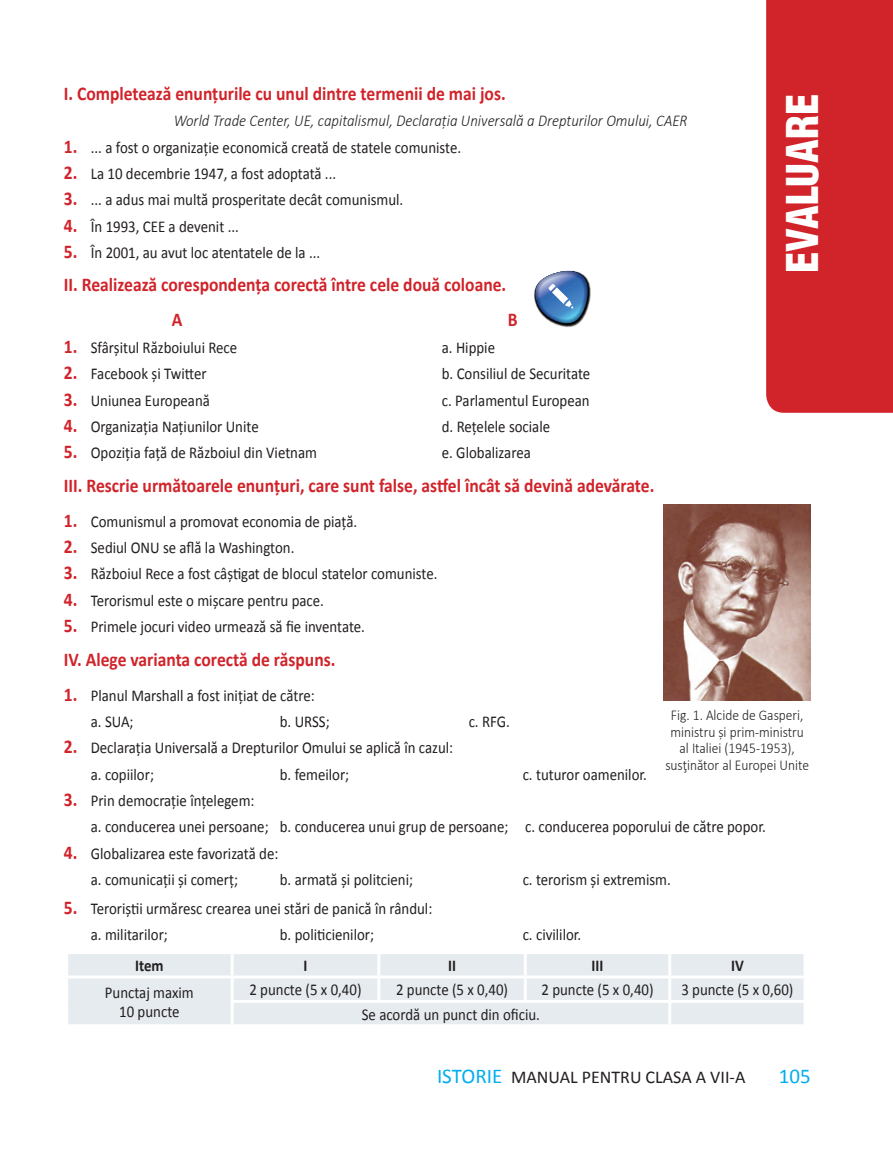
<style>
.page{position:relative;width:893px;height:1149px;background:#fff}
.page>*{position:absolute;margin:0;border:0;box-sizing:border-box;transform-origin:0 0}
.t1{font:42.75px "Switzerland Cond Black R";color:#fff}
.t2{font:21px "Calibri";color:#00aeef}
.t3{font:700 19.5px/34.8px "Calibri";color:#d1232a;scale:.9 1}
.t4{font:18px "Calibri";color:#231f20}
.t5{font:16.5px/26.4px "Calibri";color:#231f20;scale:.9 1}
.t6{font:italic 300 16.5px "Calibri";color:#231f20;scale:.9 1}
.t7{font:700 16.5px "Calibri";color:#231f20;scale:.9 1}
.t8{font:300 15px/16.5px "Calibri";color:#231f20;text-align:center;scale:.9 1}
.s1{font-weight:700;font-size:19.5px;color:#d1232a}
.s2{font-size:21px;color:#00aeef}
</style>
<div class="page">
<div style="left:766px;top:0;width:127px;height:412px;background:#d1232a"></div>
<div style="left:68px;top:954px;width:735px;height:69px;background:#e6ebef"></div>
<hr style="left:231px;top:953px;width:3px;height:22px;background:#fff">
<hr style="left:377px;top:953px;width:3px;height:22px;background:#fff">
<hr style="left:524px;top:953px;width:3px;height:22px;background:#fff">
<hr style="left:668px;top:953px;width:3px;height:22px;background:#fff">
<hr style="left:65px;top:975px;width:167px;height:3px;background:#fff">
<hr style="left:232px;top:975px;width:147px;height:3px;background:#fff">
<hr style="left:231px;top:978px;width:3px;height:21px;background:#fff">
<hr style="left:379px;top:975px;width:146px;height:3px;background:#fff">
<hr style="left:377px;top:978px;width:3px;height:21px;background:#fff">
<hr style="left:525px;top:975px;width:145px;height:3px;background:#fff">
<hr style="left:524px;top:978px;width:3px;height:21px;background:#fff">
<hr style="left:670px;top:975px;width:136px;height:3px;background:#fff">
<hr style="left:668px;top:978px;width:3px;height:21px;background:#fff">
<hr style="left:231px;top:999px;width:148px;height:3px;background:#fff">
<hr style="left:231px;top:1002px;width:3px;height:21px;background:#fff">
<hr style="left:379px;top:999px;width:146px;height:3px;background:#fff">
<hr style="left:525px;top:999px;width:145px;height:3px;background:#fff">
<hr style="left:670px;top:999px;width:136px;height:3px;background:#fff">
<hr style="left:668px;top:1002px;width:3px;height:21px;background:#fff">
<img style="left:664px;top:504px;width:147px;height:195px">
<svg style="left:534px;top:270px;width:57px;height:57px"></svg>
<p class="t3" style="left:64px;top:75px;width:493px">I. Completează enunțurile cu unul dintre termenii de mai jos.</p>
<p class="t6" style="left:174px;top:110px;width:572px">World Trade Center, UE, capitalismul, Declarația Universală a Drepturilor Omului, CAER</p>
<p class="t5" style="left:64px;top:133px;width:443px"><span class="s1">1.</span> ... a fost o organizație economică creată de statele comuniste.</p>
<p class="t5" style="left:64px;top:160px;width:304px"><span class="s1">2.</span> La 10 decembrie 1947, a fost adoptată ...</p>
<p class="t5" style="left:64px;top:186px;width:379px"><span class="s1">3.</span> ... a adus mai multă prosperitate decât comunismul.</p>
<p class="t5" style="left:64px;top:212px;width:196px"><span class="s1">4.</span> În 1993, CEE a devenit ...</p>
<p class="t5" style="left:64px;top:239px;width:287px"><span class="s1">5.</span> În 2001, au avut loc atentatele de la ...</p>
<p class="t3" style="left:172px;top:267px;width:373px;text-indent:-108px">II. Realizează corespondența corectă între cele două coloane.<br>A</p>
<p class="t3" style="left:508px;top:302px;width:12px">B</p>
<h1 class="t1" style="left:776px;top:273px;width:181px;rotate:-90deg">EVALUARE</h1>
<p class="t5" style="left:64px;top:333px;width:194px"><span class="s1">1.</span> Sfârșitul Războiului Rece</p>
<p class="t5" style="left:442px;top:333px;width:61px">a. Hippie</p>
<p class="t5" style="left:64px;top:360px;width:160px"><span class="s1">2.</span> Facebook și Twitter</p>
<p class="t5" style="left:442px;top:360px;width:166px">b. Consiliul de Securitate</p>
<p class="t5" style="left:64px;top:386px;width:164px"><span class="s1">3.</span> Uniunea Europeană</p>
<p class="t5" style="left:442px;top:386px;width:166px">c. Parlamentul European</p>
<p class="t5" style="left:64px;top:412px;width:218px"><span class="s1">4.</span> Organizația Națiunilor Unite</p>
<p class="t5" style="left:442px;top:412px;width:122px">d. Rețelele sociale</p>
<p class="t5" style="left:64px;top:439px;width:283px"><span class="s1">5.</span> Opoziția față de Războiul din Vietnam</p>
<p class="t5" style="left:442px;top:439px;width:100px">e. Globalizarea</p>
<p class="t3" style="left:64px;top:467px;width:658px">III. Rescrie următoarele enunțuri, care sunt false, astfel încât să devină adevărate.</p>
<p class="t5" style="left:64px;top:507px;width:328px"><span class="s1">1.</span> Comunismul a promovat economia de piață.</p>
<p class="t5" style="left:64px;top:533px;width:258px"><span class="s1">2.</span> Sediul ONU se află la Washington.</p>
<p class="t5" style="left:64px;top:560px;width:417px"><span class="s1">3.</span> Războiul Rece a fost câștigat de blocul statelor comuniste.</p>
<p class="t5" style="left:64px;top:586px;width:291px"><span class="s1">4.</span> Terorismul este o mișcare pentru pace.</p>
<p class="t5" style="left:64px;top:612px;width:336px"><span class="s1">5.</span> Primele jocuri video urmează să fie inventate.</p>
<p class="t3" style="left:64px;top:641px;width:303px">IV. Alege varianta corectă de răspuns.</p>
<p class="t5" style="left:91px;top:681px;width:250px;text-indent:-27px"><span class="s1">1.</span> Planul Marshall a fost inițiat de către: a. SUA;</p>
<p class="t8" style="left:665px;top:706px;width:161px">Fig. 1. Alcide de Gasperi, ministru și prim-ministru al Italiei (1945-1953), susţinător al Europei Unite</p>
<p class="t5" style="left:280px;top:707px;width:57px">b. URSS;</p>
<p class="t5" style="left:469px;top:707px;width:47px">c. RFG.</p>
<p class="t5" style="left:91px;top:733px;width:404px;text-indent:-27px"><span class="s1">2.</span> Declarația Universală a Drepturilor Omului se aplică în cazul: a. copiilor;</p>
<p class="t5" style="left:280px;top:760px;width:79px">b. femeilor;</p>
<p class="t5" style="left:523px;top:760px;width:140px">c. tuturor oamenilor.</p>
<p class="t5" style="left:91px;top:786px;width:751px;text-indent:-27px"><span class="s1">3.</span> Prin democrație înțelegem:<br>a. conducerea unei persoane; b. conducerea unui grup de persoane; c. conducerea poporului de către popor.</p>
<p class="t5" style="left:91px;top:839px;width:210px;text-indent:-27px"><span class="s1">4.</span> Globalizarea este favorizată de: a. comunicații și comerț;</p>
<p class="t5" style="left:280px;top:865px;width:150px">b. armată și politcieni;</p>
<p class="t5" style="left:523px;top:865px;width:166px">c. terorism și extremism.</p>
<p class="t5" style="left:91px;top:894px;width:381px;text-indent:-27px"><span class="s1">5.</span> Teroriștii urmăresc crearea unei stări de panică în rândul: a. militarilor;</p>
<p class="t5" style="left:280px;top:920px;width:106px">b. politicienilor;</p>
<p class="t5" style="left:523px;top:920px;width:67px">c. civililor.</p>
<p class="t7" style="left:135px;top:953px;width:33px">Item</p>
<p class="t7" style="left:303px;top:953px;width:6px">I</p>
<p class="t7" style="left:448px;top:953px;width:10px">II</p>
<p class="t7" style="left:592px;top:953px;width:15px">III</p>
<p class="t7" style="left:731px;top:953px;width:16px">IV</p>
<p class="t5" style="left:105px;top:981px;width:100px;line-height:19.5px;text-align:center">Punctaj maxim<br>10 puncte</p>
<p class="t5" style="left:249px;top:975px;width:126px">2 puncte (5 x 0,40)</p>
<p class="t5" style="left:396px;top:975px;width:126px">2 puncte (5 x 0,40)</p>
<p class="t5" style="left:541px;top:975px;width:126px">2 puncte (5 x 0,40)</p>
<p class="t5" style="left:681px;top:975px;width:126px">3 puncte (5 x 0,60)</p>
<p class="t5" style="left:362px;top:1000px;width:199px">Se acordă un punct din oficiu.</p>
<p class="t4" style="left:437px;top:1064px;width:310px"><span class="s2">ISTORIE</span> MANUAL PENTRU CLASA A VII-A</p>
<p class="t2" style="left:779px;top:1061px;width:33px">105</p>
</div>
